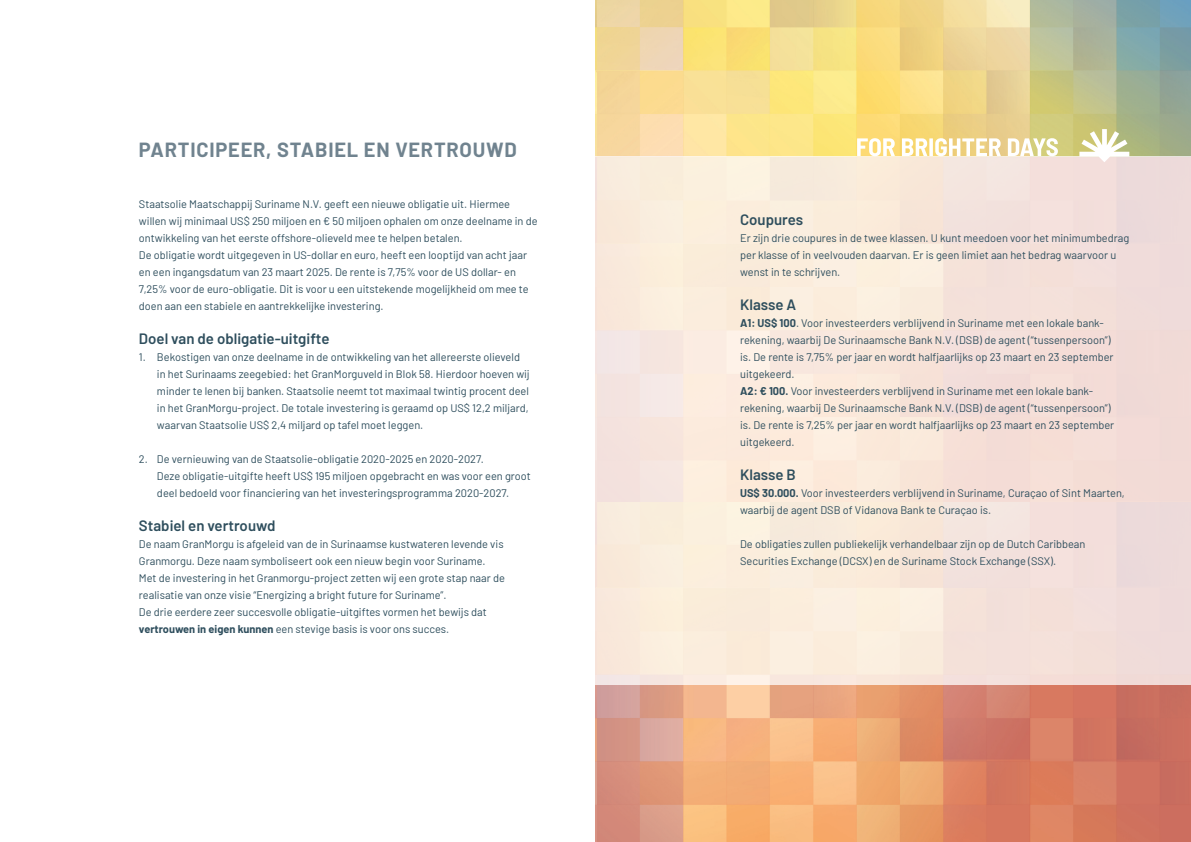
<style>
.page{position:relative;width:1191px;height:842px;background:#fff}
.page>*{position:absolute;margin:0;border:0;box-sizing:border-box;transform-origin:0 0}
.t1{font:700 20px "Barlow";letter-spacing:.04em;color:#70838f}
.kleine_kop{font:600 15px "Barlow";color:#2e4e5d}
.bodytekst{font:11px/17px "Barlow";color:#2e4e5d}
.s1{font-weight:700}
</style>
<div class="page">
<img style="left:595px;top:0;width:596px;height:842px">
<div style="left:595px;top:157px;width:596px;height:528px;background:linear-gradient(to right,#fcf0de,#f1dbd8)"></div>
<svg style="left:857px;top:138px;width:201px;height:18px"></svg>
<svg style="left:1079px;top:129px;width:50px;height:33px"></svg>
<p class="t1" style="left:139px;top:135px;width:379px">PARTICIPEER, STABIEL EN VERTROUWD</p>
<p class="bodytekst" style="left:139px;top:194px;width:400px">Staatsolie Maatschappij Suriname N.V. geeft een nieuwe obligatie uit. Hiermee willen wij minimaal US$ 250 miljoen en € 50 miljoen ophalen om onze deelname in de ontwikkeling van het eerste offshore-olieveld mee te helpen betalen.</p>
<p class="bodytekst" style="left:139px;top:245px;width:391px">De obligatie wordt uitgegeven in US-dollar en euro, heeft een looptijd van acht jaar en een ingangsdatum van 23 maart 2025. De rente is 7,75% voor de US dollar- en 7,25% voor de euro-obligatie. Dit is voor u een uitstekende mogelijkheid om mee te doen aan een stabiele en aantrekkelijke investering.</p>
<p class="kleine_kop" style="left:139px;top:327px;width:192px">Doel van de obligatie-uitgifte</p>
<p class="bodytekst" style="left:157px;top:347px;width:374px;text-indent:-18px">1. Bekostigen van onze deelname in de ontwikkeling van het allereerste olieveld in het Surinaams zeegebied: het GranMorguveld in Blok 58. Hierdoor hoeven wij minder te lenen bij banken. Staatsolie neemt tot maximaal twintig procent deel in het GranMorgu-project. De totale investering is geraamd op US$ 12,2 miljard, waarvan Staatsolie US$ 2,4 miljard op tafel moet leggen.</p>
<p class="bodytekst" style="left:157px;top:449px;width:375px;text-indent:-18px">2. De vernieuwing van de Staatsolie-obligatie 2020-2025 en 2020-2027.<br>Deze obligatie-uitgifte heeft US$ 195 miljoen opgebracht en was voor een groot deel bedoeld voor financiering van het investeringsprogramma 2020-2027.</p>
<p class="kleine_kop" style="left:139px;top:514px;width:138px">Stabiel en vertrouwd</p>
<p class="bodytekst" style="left:139px;top:534px;width:366px">De naam GranMorgu is afgeleid van de in Surinaamse kustwateren levende vis<br>Granmorgu. Deze naam symboliseert ook een nieuw begin voor Suriname.</p>
<p class="bodytekst" style="left:139px;top:568px;width:367px">Met de investering in het Granmorgu-project zetten wij een grote stap naar de realisatie van onze visie “Energizing a bright future for Suriname”.</p>
<p class="bodytekst" style="left:139px;top:602px;width:349px">De drie eerdere zeer succesvolle obligatie-uitgiftes vormen het bewijs dat</p>
<p class="bodytekst" style="left:139px;top:619px;width:312px"><span class="s1">vertrouwen in eigen kunnen</span> een stevige basis is voor ons succes.</p>
<p class="kleine_kop" style="left:740px;top:208px;width:64px">Coupures</p>
<p class="bodytekst" style="left:740px;top:228px;width:391px">Er zijn drie coupures in de twee klassen. U kunt meedoen voor het minimumbedrag per klasse of in veelvouden daarvan. Er is geen limiet aan het bedrag waarvoor u wenst in te schrijven.</p>
<p class="kleine_kop" style="left:740px;top:293px;width:58px">Klasse A</p>
<p class="bodytekst" style="left:740px;top:313px;width:365px"><span class="s1">A1: US$ 100</span>. Voor investeerders verblijvend in Suriname met een lokale bank-</p>
<p class="bodytekst" style="left:740px;top:330px;width:375px">rekening, waarbij De Surinaamsche Bank N.V. (DSB) de agent (“tussenpersoon”) is. De rente is 7,75% per jaar en wordt halfjaarlijks op 23 maart en 23 september uitgekeerd.</p>
<p class="bodytekst" style="left:740px;top:381px;width:355px"><span class="s1">A2: € 100.</span> Voor investeerders verblijvend in Suriname met een lokale bank-</p>
<p class="bodytekst" style="left:740px;top:398px;width:376px">rekening, waarbij De Surinaamsche Bank N.V. (DSB) de agent (“tussenpersoon”) is. De rente is 7,25% per jaar en wordt halfjaarlijks op 23 maart en 23 september uitgekeerd.</p>
<p class="kleine_kop" style="left:740px;top:463px;width:57px">Klasse B</p>
<p class="bodytekst" style="left:740px;top:483px;width:386px"><span class="s1">US$ 30.000.</span> Voor investeerders verblijvend in Suriname, Curaçao of Sint Maarten, waarbij de agent DSB of Vidanova Bank te Curaçao is.</p>
<p class="bodytekst" style="left:740px;top:534px;width:347px">De obligaties zullen publiekelijk verhandelbaar zijn op de Dutch Caribbean<br>Securities Exchange (DCSX) en de Suriname Stock Exchange (SSX).</p>
</div>
